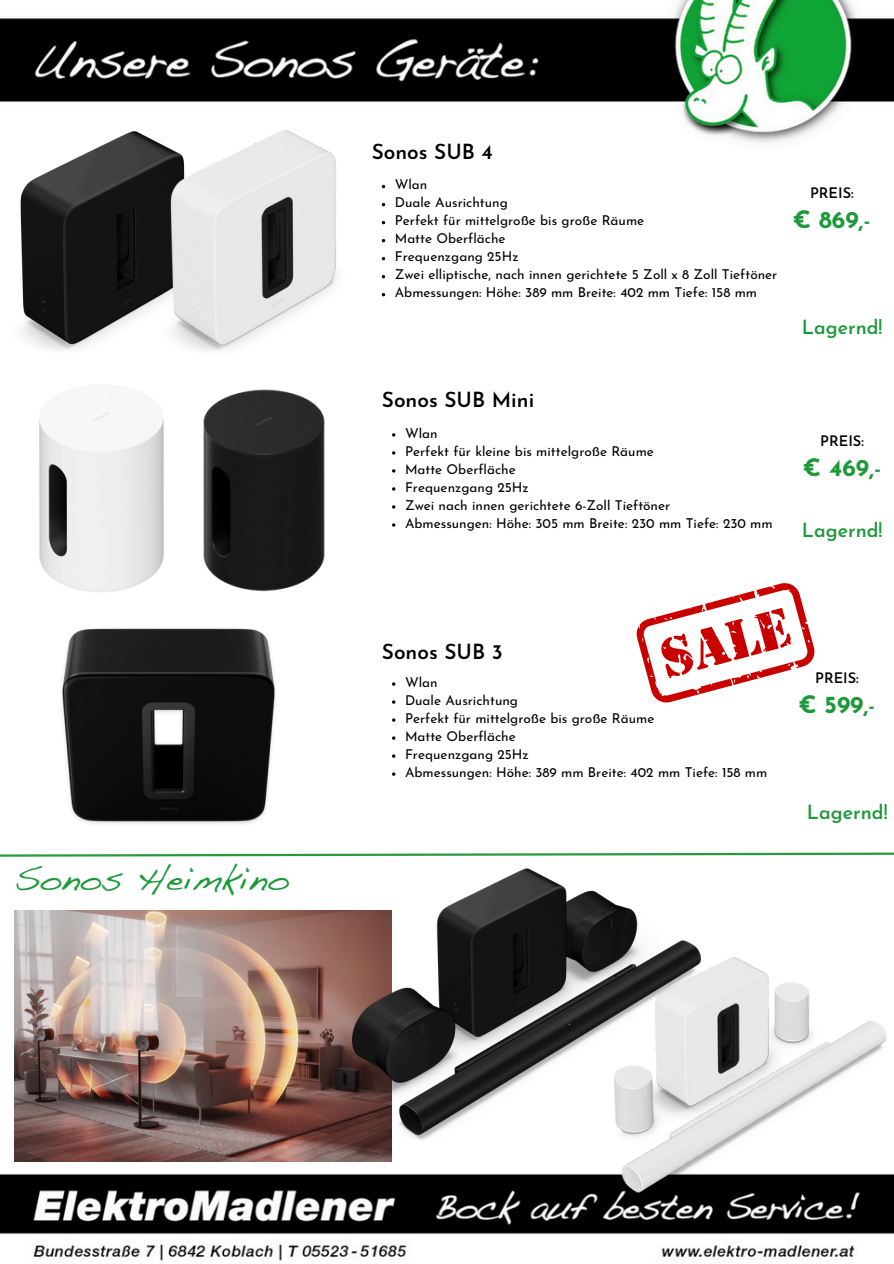
<style>
.page{position:relative;width:894px;height:1264px;background:#fff}
.page>*{position:absolute;margin:0;border:0;box-sizing:border-box;transform-origin:0 0}
.t1{font:30px "Dakota";color:#1e993a}
.t2{font:700 24px "Josefin Sans";color:#1e993a}
.t3{font:600 20.85px "Josefin Sans";color:#000}
.t4{font:600 19.5px "Josefin Sans";color:#1e993a}
.t5{font:600 14.55px "Josefin Sans";color:#000}
.t6{font:13.5px "Josefin Sans";color:#000}
.s1{font-weight:600}
</style>
<div class="page">
<img style="left:0;top:0;width:893px;height:1261px">
<img style="left:0;top:132px;width:139px;height:224px">
<img style="left:139px;top:131px;width:226px;height:226px">
<img style="left:214px;top:383px;width:158px;height:216px">
<img style="left:0;top:376px;width:214px;height:224px">
<svg style="left:0;top:851px;width:893px;height:6px"></svg>
<img style="left:613px;top:940px;width:273px;height:272px">
<img style="left:14px;top:910px;width:338px;height:251px">
<img style="left:352px;top:831px;width:348px;height:348px">
<svg style="left:636px;top:581px;width:179px;height:123px"></svg>
<img style="left:59px;top:616px;width:219px;height:220px">
<svg style="left:381px;top:185px;width:4px;height:3px"></svg>
<svg style="left:381px;top:203px;width:4px;height:3px"></svg>
<svg style="left:381px;top:221px;width:4px;height:3px"></svg>
<svg style="left:381px;top:239px;width:4px;height:3px"></svg>
<svg style="left:381px;top:257px;width:4px;height:3px"></svg>
<svg style="left:381px;top:275px;width:4px;height:3px"></svg>
<svg style="left:381px;top:293px;width:4px;height:3px"></svg>
<p class="t1" style="left:14px;top:859px;width:276px">Sonos Heimkino</p>
<p class="t3" style="left:371px;top:143px;width:123px">Sonos SUB 4</p>
<h2 class="t6" style="left:394px;top:179px;width:34px">Wlan</h2>
<p class="t6" style="left:394px;top:197px;width:114px">Duale Ausrichtung</p>
<p class="t6" style="left:394px;top:215px;width:251px">Perfekt für mittelgroße bis große Räume</p>
<p class="t6" style="left:394px;top:233px;width:112px">Matte Oberfläche</p>
<p class="t6" style="left:394px;top:251px;width:125px">Frequenzgang 25Hz</p>
<p class="t6" style="left:394px;top:269px;width:384px">Zwei elliptische, nach innen gerichtete 5 Zoll x 8 Zoll Tieftöner</p>
<p class="t6" style="left:394px;top:287px;width:364px">Abmessungen: Höhe: 389 mm Breite: 402 mm Tiefe: 158 mm</p>
<p class="t5" style="left:809px;top:187px;width:45px">PREIS:</p>
<p class="t2" style="left:792px;top:210px;width:79px">€ 869,<span class="s1">-</span></p>
<p class="t4" style="left:801px;top:319px;width:82px">Lagernd!</p>
<h3 class="t3" style="left:382px;top:392px;width:154px">Sonos SUB Mini</h3>
<p class="t6" style="left:405px;top:427px;width:34px">Wlan</p>
<p class="t6" style="left:405px;top:445px;width:250px">Perfekt für kleine bis mittelgroße Räume</p>
<h2 class="t6" style="left:405px;top:463px;width:112px">Matte Oberfläche</h2>
<p class="t6" style="left:405px;top:481px;width:125px">Frequenzgang 25Hz</p>
<p class="t6" style="left:405px;top:499px;width:267px">Zwei nach innen gerichtete 6-Zoll Tieftöner</p>
<p class="t6" style="left:405px;top:517px;width:369px">Abmessungen: Höhe: 305 mm Breite: 230 mm Tiefe: 230 mm</p>
<p class="t4" style="left:801px;top:522px;width:82px">Lagernd!</p>
<h2 class="t5" style="left:820px;top:435px;width:45px">PREIS:</h2>
<h2 class="t2" style="left:802px;top:458px;width:80px">€ 469,<span class="s1">-</span></h2>
<p class="t3" style="left:382px;top:643px;width:122px">Sonos SUB 3</p>
<h2 class="t6" style="left:405px;top:676px;width:34px">Wlan</h2>
<p class="t6" style="left:405px;top:694px;width:114px">Duale Ausrichtung</p>
<p class="t6" style="left:405px;top:712px;width:251px">Perfekt für mittelgroße bis große Räume</p>
<h2 class="t6" style="left:405px;top:730px;width:112px">Matte Oberfläche</h2>
<h3 class="t6" style="left:405px;top:748px;width:125px">Frequenzgang 25Hz</h3>
<p class="t6" style="left:405px;top:766px;width:364px">Abmessungen: Höhe: 389 mm Breite: 402 mm Tiefe: 158 mm</p>
<h3 class="t5" style="left:815px;top:672px;width:45px">PREIS:</h3>
<h3 class="t2" style="left:798px;top:695px;width:79px">€ 599,<span class="s1">-</span></h3>
<p class="t4" style="left:806px;top:804px;width:82px">Lagernd!</p>
</div>
